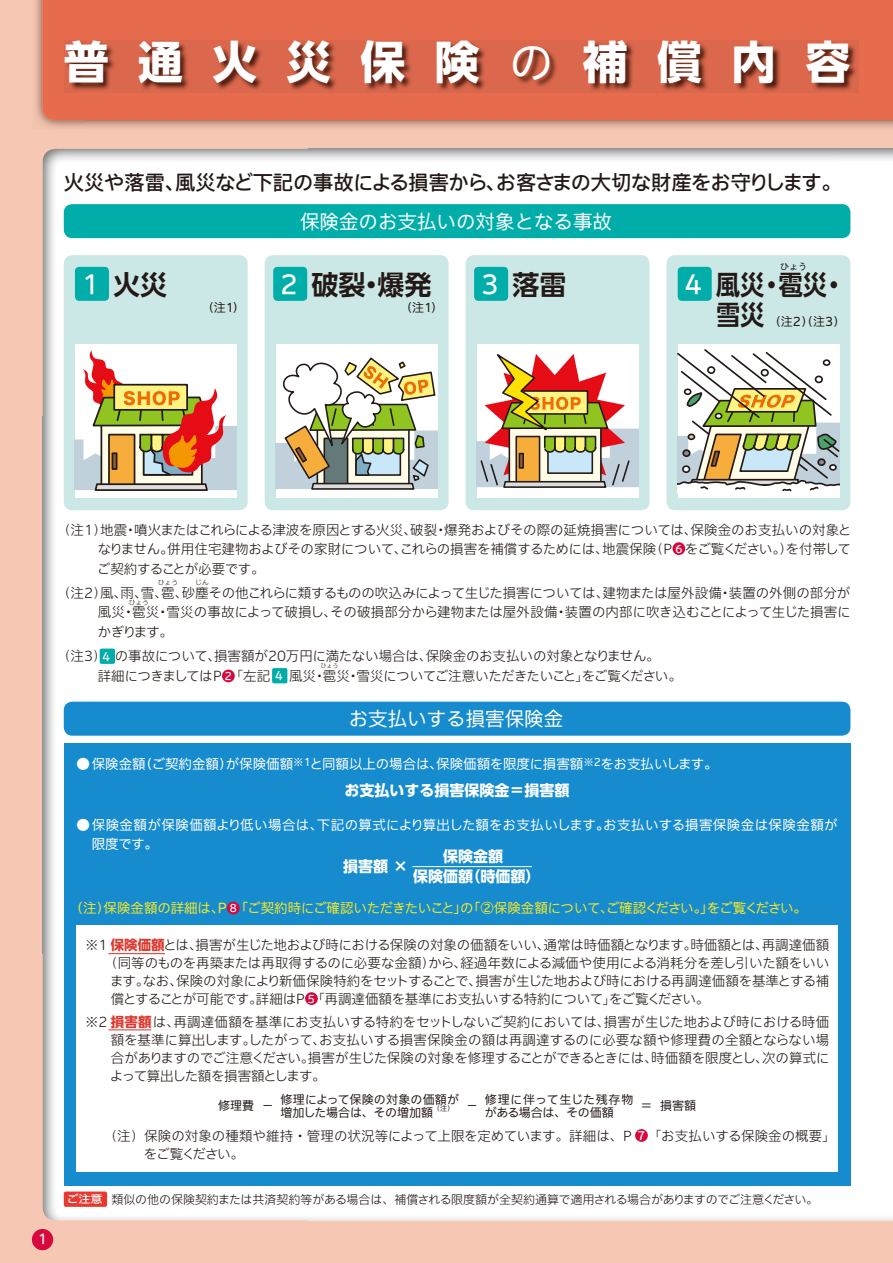
<style>
.page{position:relative;width:893px;height:1263px;background:#f6c7b3}
.page>*{position:absolute;margin:0;border:0;box-sizing:border-box;transform-origin:0 0}
.t1{font:45px "UD Shin Go Pro Bold 90 pv RKSJ H";letter-spacing:.65em;color:#fff}
.t2{font:27px "UD Shin Go Pro De Bold 90 pv RKSJ H";color:#231916}
.t3{font:27px "UD Shin Go Pro De Bold 90 pv RKSJ H";color:#231916;scale:.9 1}
.t4{font:20.25px "Iwa UCDA Goth Std Md 90 pv RKSJ H";letter-spacing:-.01em;color:#231916}
.t5{font:19.5px "Iwa UCDA Goth Std Th 90 pv RKSJ H";color:#fff}
.t6{font:15px/19.5px "UD Shin Go Pro Bold 90 pv RKSJ H";color:#fff}
.t7{font:13.5px/18px "Iwa UCDA Goth Std Lt 90 pv RKSJ H";letter-spacing:-.015em;color:#231916;text-align:justify}
.t8{font:13.5px/19.5px "Iwa UCDA Goth Std Th 90 pv RKSJ H";letter-spacing:.035em;color:#fff}
.t9{font:13.5px "Iwa UCDA Goth Std Th 90 pv RKSJ H";letter-spacing:-.01em;color:#f5e828}
.t10{font:13.5px "Iwa UCDA Goth Std Lt 90 pv RKSJ H";letter-spacing:.005em;color:#231916}
.t11{font:13.5px "Iwa UCDA Goth Std Th 90 pv RKSJ H";color:#fff}
.t12{font:13.5px "Iwa UCDA Goth Std Lt 90 pv RKSJ H";letter-spacing:-.04em;color:#231916}
.t13{font:13.5px "Iwa UCDA Goth Std Md 90 pv RKSJ H";color:#fff}
.t14{font:12px/13.5px "Iwa UCDA Goth Std Th 90 pv RKSJ H";color:#231916}
.t15{font:12px "Iwa UCDA Goth Std Lt 90 pv RKSJ H";letter-spacing:-.005em;color:#231916}
.t16{font:9px "UD Shin Go Pro De Bold 90 pv RKSJ H";color:#231916}
.t17{font:7.05px "Iwa UCDA Goth Std Th 90 pv RKSJ H";color:#231916}
.t18{font:6.75px "Iwa UCDA Goth Std Lt 90 pv RKSJ H";color:#231916}
.t19{font:6px "Iwa UCDA Goth Std Lt 90 pv RKSJ H";color:#231916}
.s1{font-family:"Iwa UCDA Goth Std Th 90 pv RKSJ H"}
.s2{font-family:"Iwa UCDA Goth Std Md 90 pv RKSJ H";font-size:25.5px;color:#fff}
.s3{font-family:"Iwa UCDA Goth Std Md 90 pv RKSJ H";font-size:10.5px;color:#fff}
.s4{font-family:"Iwa UCDA Goth Std Md 90 pv RKSJ H";font-size:11.55px;color:#fff}
.s5{font-family:"UD Shin Go Pro Bold 90 pv RKSJ H";color:#da3a30}
.s6{font-size:12px}
.s7{font-family:"Iwa UCDA Goth Std Md 90 pv RKSJ H";font-size:11.4px;color:#fff}
.s8{font-family:"Iwa UCDA Goth Std Md 90 pv RKSJ H";font-size:10.8px;color:#fff}
</style>
<div class="page">
<img style="left:43px;top:149px;width:850px;height:1071px">
<img style="left:35px;top:0;width:51px;height:128px">
<div style="left:42px;top:0;width:851px;height:120px;background:#e76b4d"></div>
<img style="left:65px;top:40px;width:793px;height:52px">
<div style="left:64px;top:204px;width:786px;height:34px;background:#00ada9;border-radius:9px"></div>
<div style="left:672px;top:542px;width:13px;height:13px;background:#d7083d;border-radius:50%"></div>
<div style="left:100px;top:648px;width:15px;height:16px;background:#00ada9;border-radius:2px"></div>
<div style="left:222px;top:669px;width:13px;height:13px;background:#d7083d;border-radius:50%"></div>
<div style="left:272px;top:668px;width:15px;height:15px;background:#00ada9;border-radius:2px"></div>
<div style="left:64px;top:255px;width:184px;height:255px;background:#cce8e6;border-radius:9px"></div>
<div style="left:75px;top:267px;width:34px;height:34px;background:#00ada9;border-radius:4px"></div>
<div style="left:75px;top:344px;width:162px;height:153px;background:#fff"></div>
<svg style="left:75px;top:350px;width:162px;height:141px"></svg>
<div style="left:265px;top:255px;width:184px;height:255px;background:#cce8e6;border-radius:9px"></div>
<div style="left:273px;top:267px;width:34px;height:34px;background:#00ada9;border-radius:4px"></div>
<div style="left:276px;top:344px;width:161px;height:153px;background:#fff"></div>
<svg style="left:276px;top:357px;width:161px;height:133px"></svg>
<div style="left:466px;top:255px;width:183px;height:255px;background:#cce8e6;border-radius:9px"></div>
<div style="left:474px;top:267px;width:34px;height:34px;background:#00ada9;border-radius:4px"></div>
<div style="left:477px;top:344px;width:161px;height:153px;background:#fff"></div>
<svg style="left:477px;top:354px;width:161px;height:134px"></svg>
<div style="left:666px;top:255px;width:184px;height:255px;background:#cce8e6;border-radius:9px"></div>
<div style="left:678px;top:267px;width:34px;height:34px;background:#00ada9;border-radius:4px"></div>
<div style="left:678px;top:344px;width:161px;height:153px;background:#fff"></div>
<svg style="left:678px;top:348px;width:162px;height:146px"></svg>
<div style="left:64px;top:702px;width:786px;height:34px;background:#168bcd;border-radius:9px"></div>
<div style="left:64px;top:1191px;width:43px;height:16px;background:#e83930;border-radius:2px"></div>
<div style="left:64px;top:743px;width:786px;height:443px;background:#168bcd"></div>
<div style="left:227px;top:902px;width:13px;height:12px;background:#d7083d;border-radius:50%"></div>
<div style="left:77px;top:925px;width:761px;height:246px;background:#fff"></div>
<hr style="left:108px;top:953px;width:57px;height:1px;background:#e83930">
<hr style="left:108px;top:1029px;width:43px;height:1px;background:#e83930">
<div style="left:305px;top:992px;width:13px;height:13px;background:#d7083d;border-radius:50%"></div>
<div style="left:635px;top:1129px;width:13px;height:13px;background:#d7083d;border-radius:50%"></div>
<hr style="left:412px;top:866px;width:120px;height:1px;background:#fff">
<div style="left:32px;top:1229px;width:21px;height:21px;background:#d7083d;border-radius:50%"></div>
<h1 class="t1" style="left:64px;top:45px;width:788px">普通火災保険<span class="s1">の</span>補償内容</h1>
<h3 class="t4" style="left:64px;top:175px;width:779px">火災や落雷、風災など下記の事故による損害から、お客さまの大切な財産をお守りします。</h3>
<h3 class="t5" style="left:300px;top:214px;width:314px">保険金のお支払いの対象となる事故</h3>
<p class="t16" style="left:780px;top:263px;width:29px">ひょう</p>
<h2 class="t2" style="left:82px;top:275px;width:87px"><span class="s2">1</span> 火災</h2>
<h2 class="t2" style="left:280px;top:275px;width:153px"><span class="s2">2</span> 破裂・爆発</h2>
<h2 class="t2" style="left:481px;top:275px;width:87px"><span class="s2">3</span> 落雷</h2>
<h2 class="t3" style="left:685px;top:275px;width:181px"><span class="s2">4</span> 風災・雹災・</h2>
<h2 class="t3" style="left:716px;top:305px;width:55px">雪災</h2>
<p class="t14" style="left:769px;top:316px;width:78px">（注2）（注3）</p>
<p class="t13" style="left:38px;top:1234px;width:11px">1</p>
<p class="t7" style="left:97px;top:522px;width:756px;line-height:19.5px;text-indent:-40px">（注1）地震・噴火またはこれらによる津波を原因とする火災、破裂・爆発およびその際の延焼損害については、保険金のお支払いの対象となりません。併用住宅建物およびその家財について、これらの損害を補償するためには、地震保険（P <span class="s3">6</span> をご覧ください。）を付帯してご契約することが必要です。</p>
<p class="t7" style="left:57px;top:585px;width:795px">（注2）風、雨、雪、雹、砂塵その他これらに類するものの吹込みによって生じた損害については、建物または屋外設備・装置の外側の部分が</p>
<p class="t18" style="left:158px;top:580px;width:22px">ひょう</p>
<p class="t18" style="left:195px;top:580px;width:15px">じん</p>
<p class="t10" style="left:98px;top:607px;width:755px">風災・雹災・雪災の事故によって破損し、その破損部分から建物または屋外設備・装置の内部に吹き込むことによって生じた損害に</p>
<p class="t18" style="left:129px;top:599px;width:22px">ひょう</p>
<p class="t7" style="left:57px;top:621px;width:604px;line-height:24.6px;text-indent:41px">かぎります。<br>（注3）<span class="s4">4</span> の事故について、損害額が20万円に満たない場合は、保険金のお支払いの対象となりません。</p>
<p class="t12" style="left:98px;top:671px;width:585px">詳細につきましてはP <span class="s3">2</span>「左記 <span class="s4">4</span> 風災・雹災・雪災についてご注意いただきたいこと」をご覧ください。</p>
<p class="t19" style="left:321px;top:664px;width:20px">ひょう</p>
<h3 class="t5" style="left:349px;top:712px;width:216px">お支払いする損害保険金</h3>
<p class="t11" style="left:77px;top:759px;width:642px">● 保険金額（ご契約金額）が保険価額<sup>※1</sup>と同額以上の場合は、保険価額を限度に損害額<sup>※2</sup>をお支払いします。</p>
<p class="t6" style="left:345px;top:782px;width:226px">お支払いする損害保険金＝損害額</p>
<p class="t8" style="left:92px;top:816px;width:747px;text-indent:-15px">● 保険金額が保険価額より低い場合は、下記の算式により算出した額をお支払いします。お支払いする損害保険金は保険金額が限度です。</p>
<p class="t6" style="left:343px;top:859px;width:66px">損害額 ×</p>
<p class="t6" style="left:413px;top:849px;width:129px">　　保険金額<br>保険価額（時価額）</p>
<p class="t9" style="left:70px;top:903px;width:739px">（注）保険金額の詳細は、P <span class="s3">8</span>「ご契約時にご確認いただきたいこと」の「②保険金額について、ご確認ください。」をご覧ください。</p>
<p class="t7" style="left:85px;top:938px;width:746px">※1 <span class="s5">保険価額</span>とは、損害が生じた地および時における保険の対象の価額をいい、通常は時価額となります。時価額とは、再調達価額</p>
<p class="t7" style="left:104px;top:956px;width:726px">（同等のものを再築または再取得するのに必要な金額）から、経過年数による減価や使用による消耗分を差し引いた額をいい</p>
<p class="t7" style="left:110px;top:974px;width:721px">ます。なお、保険の対象により新価保険特約をセットすることで、損害が生じた地および時における再調達価額を基準とする補</p>
<p class="t7" style="left:111px;top:992px;width:600px">償とすることが可能です。詳細はP <span class="s3">5</span>「再調達価額を基準にお支払いする特約について」をご覧ください。</p>
<p class="t7" style="left:110px;top:1014px;width:721px;text-indent:-25px">※2 <span class="s5">損害額</span>は、再調達価額を基準にお支払いする特約をセットしないご契約においては、損害が生じた地および時における時価額を基準に算出します。したがって、お支払いする損害保険金の額は再調達するのに必要な額や修理費の全額とならない場合がありますのでご注意ください。損害が生じた保険の対象を修理することができるときには、時価額を限度とし、次の算式によって算出した額を損害額とします。</p>
<p class="t14" style="left:218px;top:1100px;width:57px">修理費 －</p>
<p class="t14" style="left:281px;top:1094px;width:180px">修理によって保険の対象の価額が増加した場合は、その増加額</p>
<p class="t17" style="left:433px;top:1106px;width:46px">（注） <span class="s6">－</span></p>
<p class="t14" style="left:485px;top:1094px;width:150px">修理に伴って生じた残存物がある場合は、その価額</p>
<p class="t14" style="left:640px;top:1100px;width:57px">＝ 損害額</p>
<p class="t7" style="left:144px;top:1129px;width:693px;text-indent:-40px">（注） 保険の対象の種類や維持・管理の状況等によって上限を定めています。詳細は、P <span class="s7">7</span> 「お支払いする保険金の概要」をご覧ください。</p>
<p class="t15" style="left:66px;top:1195px;width:753px"><span class="s8">ご注意</span> 類似の他の保険契約または共済契約等がある場合は、補償される限度額が全契約通算で適用される場合がありますのでご注意ください。</p>
</div>
